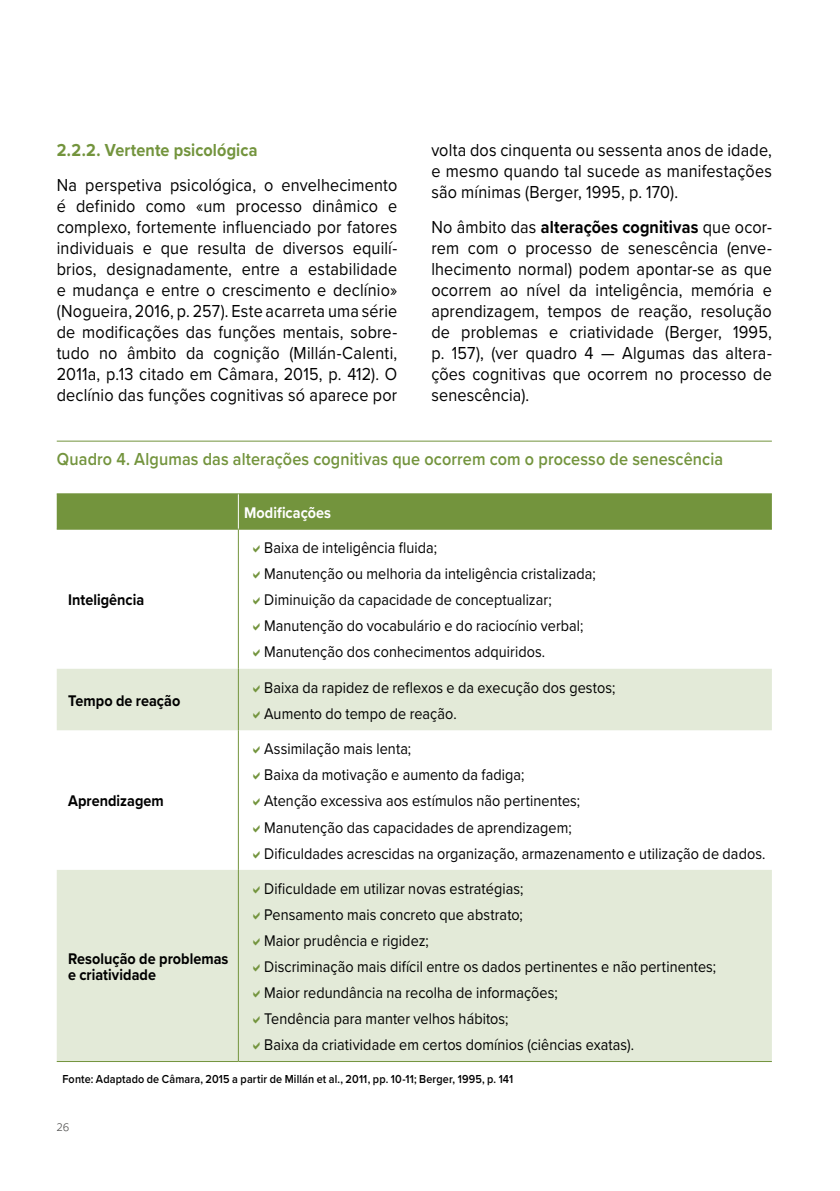
<style>
.page{position:relative;width:840px;height:1191px;background:#fff}
.page>*{position:absolute;margin:0;border:0;box-sizing:border-box;transform-origin:0 0}
.t1{font:18px/21px "Proxima Nova";letter-spacing:.01em;color:#000;text-align:justify;scale:.9 1}
.t2{font:600 18px "Proxima Nova";letter-spacing:.01em;color:#73943d;scale:.9 1}
.t3{font:700 18px "Proxima Nova";letter-spacing:.005em;color:#73943d;scale:.9 1}
.t4{font:16px/26px "Proxima Nova";letter-spacing:.005em;color:#000;scale:.9 1}
.t5{font:700 16px/16px "Proxima Nova";letter-spacing:.005em;color:#000;scale:.9 1}
.t6{font:700 16px "Proxima Nova";color:#fff;scale:.9 1}
.t7{font:600 12px "Proxima Nova";letter-spacing:.015em;color:#000;scale:.9 1}
.t8{font:300 11.4px "Tisa Sans Pro";color:#4a4a49}
.s1{font-weight:700}
</style>
<div class="page">
<div style="left:57px;top:494px;width:714px;height:34px;background:#73943d"></div>
<svg style="left:57px;top:669px;width:714px;height:392px;fill:#e3ead8"></svg>
<hr style="left:238px;top:529px;width:1px;height:140px;background:#73943d">
<hr style="left:238px;top:669px;width:1px;height:61px;background:#73943d">
<hr style="left:238px;top:730px;width:1px;height:140px;background:#73943d">
<hr style="left:238px;top:870px;width:1px;height:191px;background:#73943d">
<hr style="left:57px;top:493px;width:181px;height:1px;background:#73943d">
<hr style="left:238px;top:493px;width:533px;height:1px;background:#73943d">
<hr style="left:57px;top:528px;width:181px;height:1px;background:#73943d">
<hr style="left:238px;top:528px;width:533px;height:1px;background:#73943d">
<hr style="left:238px;top:494px;width:1px;height:34px;background:#fff">
<hr style="left:57px;top:1061px;width:181px;height:1px;background:#73943d">
<hr style="left:238px;top:1061px;width:533px;height:1px;background:#73943d">
<hr style="left:57px;top:440px;width:714px;height:1px;background:#73943d">
<svg style="left:253px;top:685px;width:6px;height:7px"></svg>
<svg style="left:253px;top:711px;width:6px;height:7px"></svg>
<svg style="left:253px;top:746px;width:6px;height:8px"></svg>
<svg style="left:253px;top:772px;width:6px;height:8px"></svg>
<svg style="left:253px;top:798px;width:6px;height:8px"></svg>
<svg style="left:253px;top:824px;width:6px;height:8px"></svg>
<svg style="left:253px;top:850px;width:6px;height:8px"></svg>
<svg style="left:253px;top:886px;width:6px;height:7px"></svg>
<svg style="left:253px;top:912px;width:6px;height:7px"></svg>
<svg style="left:253px;top:938px;width:6px;height:7px"></svg>
<svg style="left:253px;top:964px;width:6px;height:7px"></svg>
<svg style="left:253px;top:990px;width:6px;height:7px"></svg>
<svg style="left:253px;top:1016px;width:6px;height:7px"></svg>
<svg style="left:253px;top:1042px;width:6px;height:7px"></svg>
<p class="t3" style="left:57px;top:137px;width:224px">2.2.2. Vertente psicológica</p>
<p class="t1" style="left:57px;top:173px;width:380px">Na perspetiva psicológica, o envelhecimento é definido como «um processo dinâmico e complexo, fortemente influenciado por fatores individuais e que resulta de diversos equilí&shy;brios, designadamente, entre a estabilidade e mudança e entre o crescimento e declínio» (Nogueira, 2016, p. 257). Este acarreta uma série de modificações das funções mentais, sobre&shy;tudo no âmbito da cognição (Millán-Calenti, 2011a, p.13 citado em Câmara, 2015, p. 412). O declínio das funções cognitivas só aparece por</p>
<p class="t1" style="left:431px;top:139px;width:379px">volta dos cinquenta ou sessenta anos de idade, e mesmo quando tal sucede as manifestações são mínimas (Berger, 1995, p. 170).</p>
<p class="t1" style="left:431px;top:215px;width:380px">No âmbito das <span class="s1">alterações cognitivas</span> que ocor&shy;rem com o processo de senescência (enve&shy;lhecimento normal) podem apontar-se as que ocorrem ao nível da inteligência, memória e aprendizagem, tempos de reação, resolução de problemas e criatividade (Berger, 1995, p. 157), (ver quadro 4 — Algumas das altera&shy;ções cognitivas que ocorrem no processo de senescência).</p>
<p class="t2" style="left:57px;top:445px;width:741px">Quadro 4. Algumas das alterações cognitivas que ocorrem com o processo de senescência</p>
<p class="t5" style="left:68px;top:591px;width:86px">Inteligência</p>
<p class="t5" style="left:68px;top:692px;width:126px">Tempo de reação</p>
<p class="t5" style="left:68px;top:792px;width:108px">Aprendizagem</p>
<p class="t6" style="left:244px;top:500px;width:98px">Modificações</p>
<p class="t4" style="left:264px;top:534px;width:369px">Baixa de inteligência fluida;<br>Manutenção ou melhoria da inteligência cristalizada; Diminuição da capacidade de conceptualizar; Manutenção do vocabulário e do raciocínio verbal; Manutenção dos conhecimentos adquiridos.</p>
<p class="t4" style="left:264px;top:674px;width:391px">Baixa da rapidez de reflexos e da execução dos gestos;<br>Aumento do tempo de reação.</p>
<p class="t4" style="left:264px;top:735px;width:558px">Assimilação mais lenta;<br>Baixa da motivação e aumento da fadiga;<br>Atenção excessiva aos estímulos não pertinentes;<br>Manutenção das capacidades de aprendizagem;<br>Dificuldades acrescidas na organização, armazenamento e utilização de dados.</p>
<p class="t4" style="left:264px;top:875px;width:503px">Dificuldade em utilizar novas estratégias;<br>Pensamento mais concreto que abstrato;<br>Maior prudência e rigidez;<br>Discriminação mais difícil entre os dados pertinentes e não pertinentes; Maior redundância na recolha de informações;<br>Tendência para manter velhos hábitos;<br>Baixa da criatividade em certos domínios (ciências exatas).</p>
<p class="t7" style="left:62px;top:1070px;width:502px">Fonte: Adaptado de Câmara, 2015 a partir de Millán et al., 2011, pp. 10-11; Berger, 1995, p. 141</p>
<p class="t5" style="left:68px;top:950px;width:179px">Resolução de problemas e criatividade</p>
<p class="t8" style="left:57px;top:1120px;width:14px">26</p>
</div>
